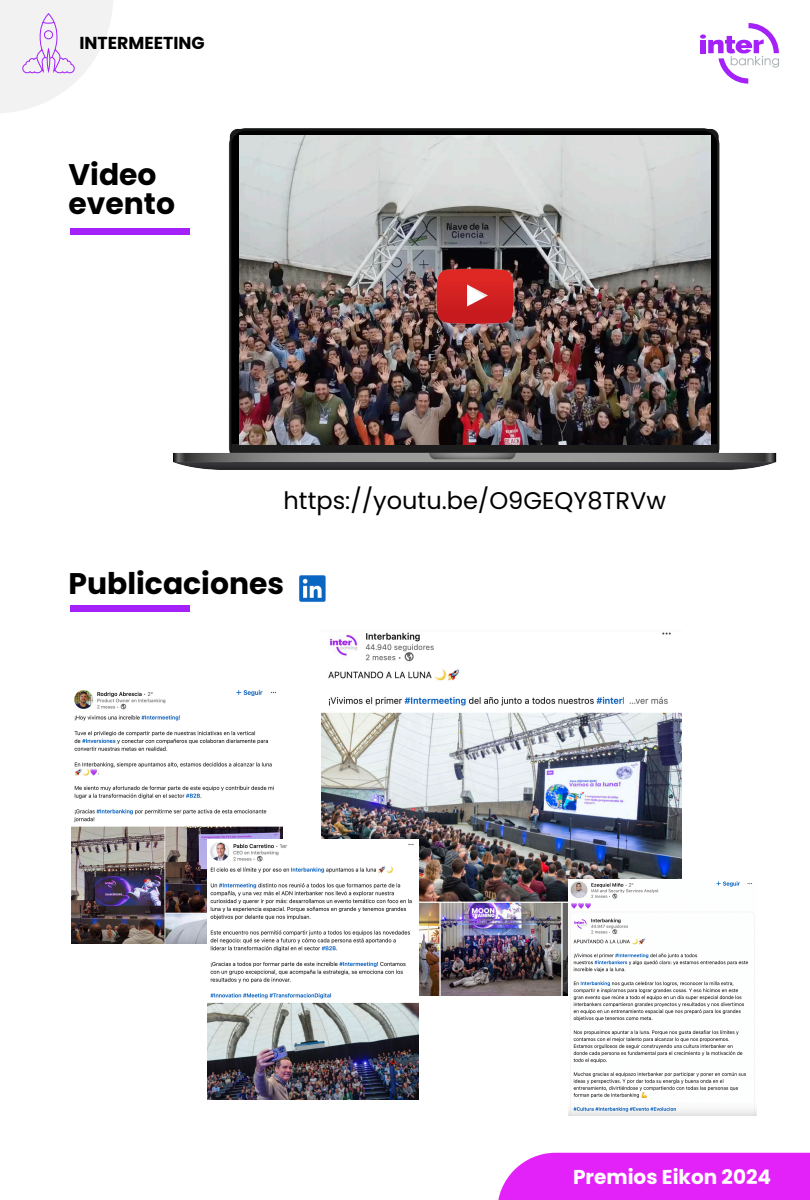
<style>
.page{position:relative;width:810px;height:1200px;background:#fff}
.page>*{position:absolute;margin:0;border:0;box-sizing:border-box;transform-origin:0 0}
.t1{font:700 29.78px/29px "Poppins";color:#000}
.t2{font:24.08px "Poppins";color:#000}
.t3{font:700 20.1px "Poppins";color:#fff}
.t4{font:700 17.33px "Poppins";color:#000}
</style>
<div class="page">
<svg style="left:700px;top:23px;width:79px;height:61px"></svg>
<div style="left:498px;top:1153px;width:312px;height:47px;background:#e321f9"></div>
<div style="left:71px;top:228px;width:119px;height:7px;background:#a421f9"></div>
<div style="left:71px;top:605px;width:119px;height:7px;background:#a421f9"></div>
<svg style="left:0;top:0;width:113px;height:113px"></svg>
<div style="left:44px;top:30px;width:9px;height:9px;border:1px solid #a421f9;border-radius:50%"></div>
<img style="left:173px;top:128px;width:604px;height:342px">
<img style="left:239px;top:135px;width:471px;height:310px">
<img style="left:407px;top:244px;width:136px;height:105px">
<img style="left:322px;top:632px;width:360px;height:364px">
<img style="left:71px;top:689px;width:212px;height:254px">
<img style="left:207px;top:839px;width:211px;height:260px">
<img style="left:568px;top:879px;width:188px;height:236px">
<img style="left:299px;top:575px;width:27px;height:27px">
<p class="t4" style="left:80px;top:32px;width:127px">INTERMEETING</p>
<p class="t1" style="left:68px;top:160px;width:108px">Video evento</p>
<p class="t2" style="left:284px;top:487px;width:384px">https://youtu.be/O9GEQY8TRVw</p>
<p class="t1" style="left:68px;top:569px;width:217px">Publicaciones</p>
<p class="t3" style="left:573px;top:1165px;width:200px">Premios Eikon 2024</p>
</div>
